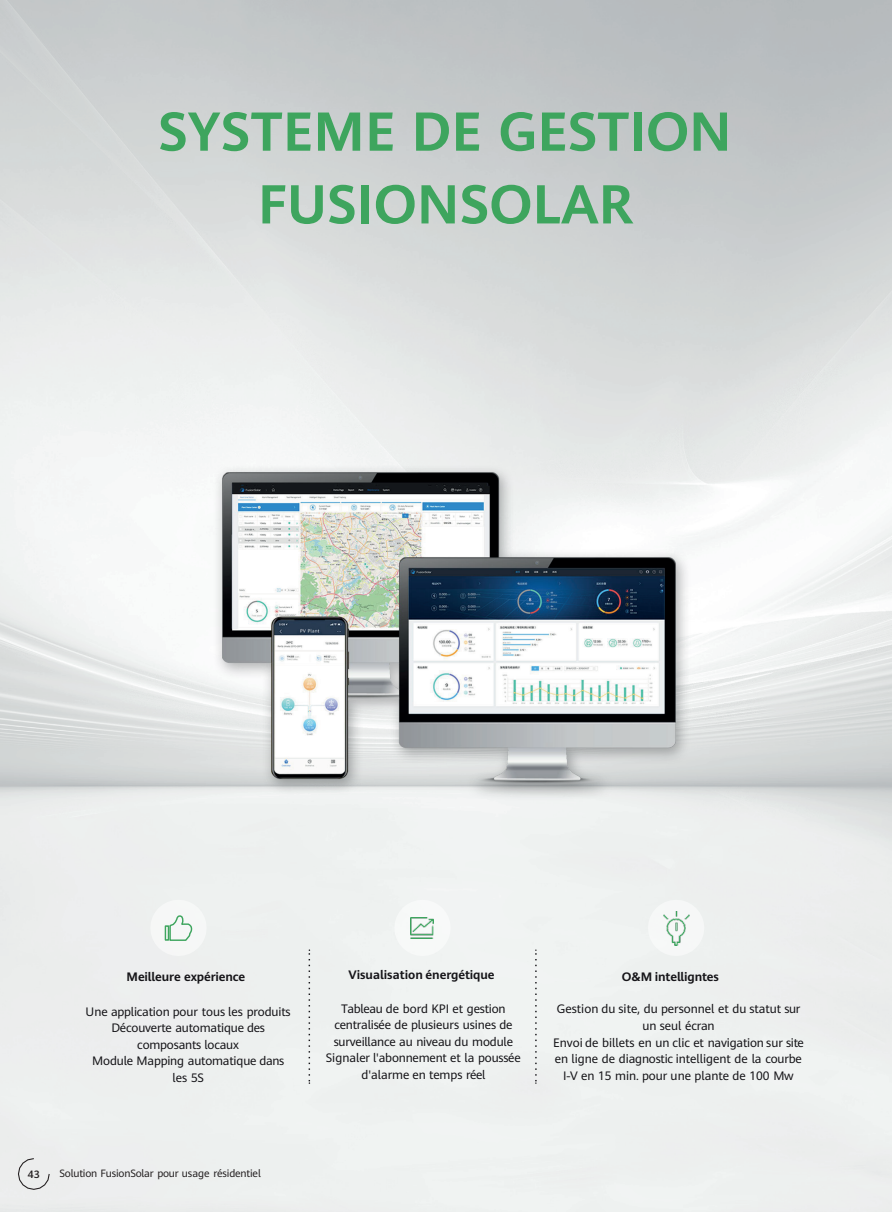
<style>
.page{position:relative;width:893px;height:1212px;background:#fff}
.page>*{position:absolute;margin:0;border:0;box-sizing:border-box;transform-origin:0 0}
.t1{font:700 54px/72.8px "Huawei Sans";letter-spacing:-.005em;color:#3ea55e;text-align:center}
.t2{font:12px/16.5px "Huawei Sans";letter-spacing:-.01em;color:#151418;text-align:center}
.t3{font:700 12px "Huawei Sans";letter-spacing:-.01em;color:#151418}
.t4{font:10.5px "Huawei Sans";letter-spacing:-.015em;color:#231f20}
.t5{font:500 10.5px "Huawei Sans";color:#231f20}
</style>
<div class="page">
<img style="left:0;top:1px;width:891px;height:1211px">
<svg style="left:394px;top:905px;width:56px;height:51px"></svg>
<svg style="left:648px;top:905px;width:56px;height:51px"></svg>
<svg style="left:535px;top:949px;width:1px;height:135px"></svg>
<svg style="left:308px;top:949px;width:2px;height:135px"></svg>
<img style="left:180px;top:371px;width:531px;height:534px">
<svg style="left:150px;top:900px;width:57px;height:56px"></svg>
<div style="left:165px;top:925px;width:4px;height:16px;border:1px solid #3ea55e"></div>
<img style="left:663px;top:911px;width:26px;height:34px">
<img style="left:411px;top:917px;width:23px;height:22px">
<svg style="left:17px;top:1157px;width:33px;height:33px"></svg>
<h1 class="t1" style="left:158px;top:93px;width:575px">SYSTEME DE GESTION<br>FUSIONSOLAR</h1>
<p class="t3" style="left:127px;top:969px;width:120px">Meilleure expérience</p>
<p class="t3" style="left:348px;top:967px;width:148px">Visualisation énergétique</p>
<p class="t3" style="left:622px;top:968px;width:98px">O&amp;M intelligntes</p>
<p class="t2" style="left:86px;top:1003px;width:206px">Une application pour tous les produits<br>Découverte automatique des composants locaux<br>Module Mapping automatique dans les 5S</p>
<p class="t2" style="left:326px;top:1000px;width:196px">Tableau de bord KPI et gestion centralisée de plusieurs usines de surveillance au niveau du module<br>Signaler l'abonnement et la poussée d'alarme en temps réel</p>
<p class="t2" style="left:553px;top:1000px;width:252px">Gestion du site, du personnel et du statut sur un seul écran<br>Envoi de billets en un clic et navigation sur site en ligne de diagnostic intelligent de la courbe I-V en 15 min. pour une plante de 100 Mw</p>
<p class="t5" style="left:28px;top:1167px;width:13px">43</p>
<p class="t4" style="left:60px;top:1166px;width:203px">Solution FusionSolar pour usage résidentiel</p>
</div>
